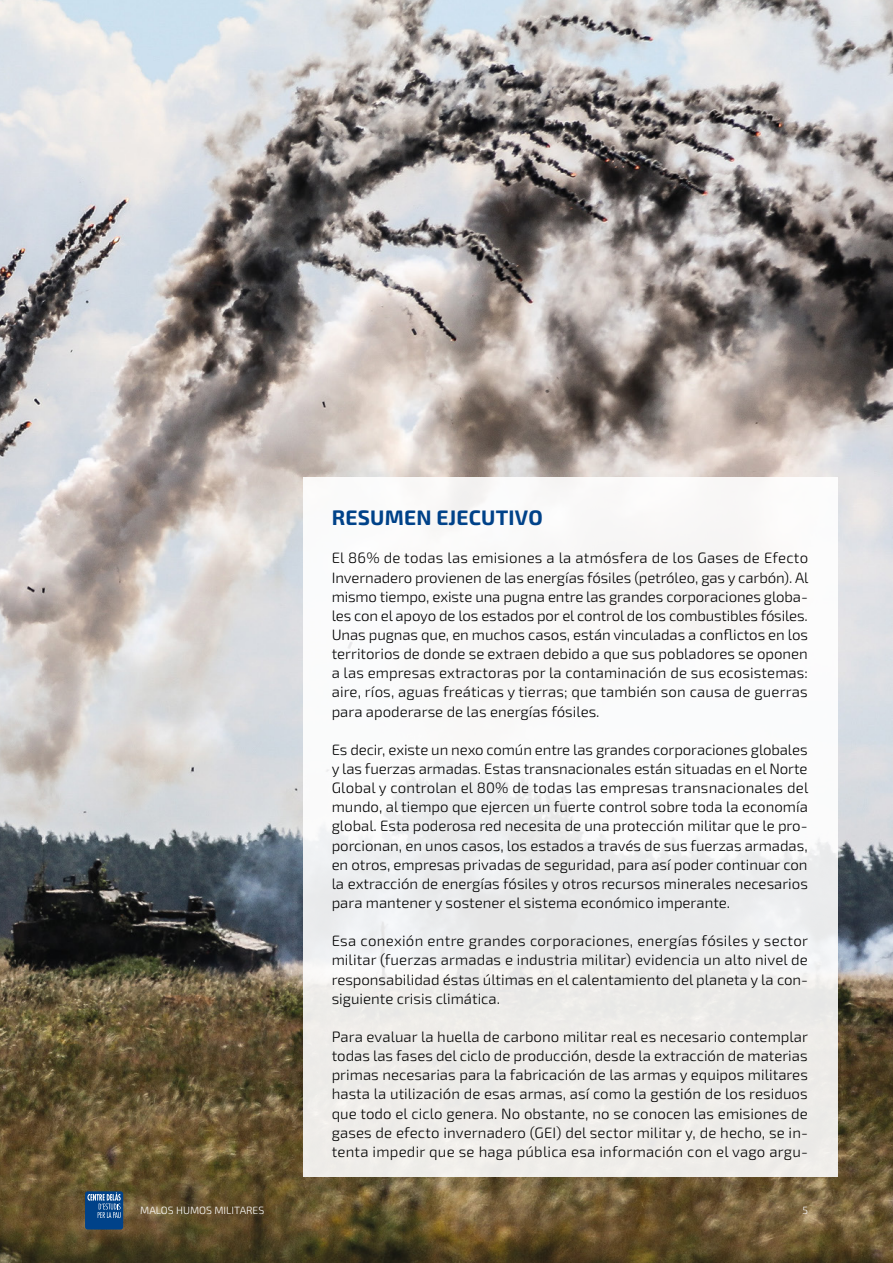
<style>
.page{position:relative;width:893px;height:1263px;background:#fff}
.page>*{position:absolute;margin:0;border:0;box-sizing:border-box;transform-origin:0 0}
.t1{font:700 21px "Exo 2.0";letter-spacing:.01em;color:#004289}
.t2{font:300 15px/19.2px "Exo 2.0";color:#000;text-align:justify}
.t3{font:300 10.5px "Exo 2.0";color:#fff}
</style>
<div class="page">
<img style="left:0;top:0;width:893px;height:1263px">
<div style="left:304px;top:478px;width:534px;height:699px;background:linear-gradient(to right,#f3f3f2,#f3f3f2)"></div>
<div style="left:85px;top:1191px;width:38px;height:38px;background:#004289;border-radius:3px"></div>
<svg style="left:87px;top:1192px;width:34px;height:26px"></svg>
<h1 class="t1" style="left:332px;top:505px;width:212px">RESUMEN EJECUTIVO</h1>
<p class="t2" style="left:332px;top:549px;width:478px">El 86% de todas las emisiones a la atmósfera de los Gases de Efecto Invernadero provienen de las energías fósiles (petróleo, gas y carbón). Al mismo tiempo, existe una pugna entre las grandes corporaciones globa&shy;les con el apoyo de los estados por el control de los combustibles fósiles.<br>Unas pugnas que, en muchos casos, están vinculadas a conflictos en los territorios de donde se extraen debido a que sus pobladores se oponen a las empresas extractoras por la contaminación de sus ecosistemas: aire, ríos, aguas freáticas y tierras; que también son causa de guerras para apoderarse de las energías fósiles.</p>
<p class="t2" style="left:332px;top:740px;width:478px">Es decir, existe un nexo común entre las grandes corporaciones globales y las fuerzas armadas. Estas transnacionales están situadas en el Norte Global y controlan el 80% de todas las empresas transnacionales del mundo, al tiempo que ejercen un fuerte control sobre toda la economía global. Esta poderosa red necesita de una protección militar que le pro&shy;porcionan, en unos casos, los estados a través de sus fuerzas armadas, en otros, empresas privadas de seguridad, para así poder continuar con la extracción de energías fósiles y otros recursos minerales necesarios para mantener y sostener el sistema económico imperante.</p>
<p class="t2" style="left:332px;top:932px;width:478px">Esa conexión entre grandes corporaciones, energías fósiles y sector militar (fuerzas armadas e industria militar) evidencia un alto nivel de responsabilidad éstas últimas en el calentamiento del planeta y la con&shy;siguiente crisis climática.</p>
<p class="t2" style="left:332px;top:1027px;width:478px">Para evaluar la huella de carbono militar real es necesario contemplar todas las fases del ciclo de producción, desde la extracción de materias primas necesarias para la fabricación de las armas y equipos militares hasta la utilización de esas armas, así como la gestión de los residuos que todo el ciclo genera. No obstante, no se conocen las emisiones de gases de efecto invernadero (GEI) del sector militar y, de hecho, se in&shy;tenta impedir que se haga pública esa información con el vago argu-</p>
<p class="t3" style="left:140px;top:1204px;width:126px">MALOS HUMOS MILITARES</p>
<p class="t3" style="left:802px;top:1204px;width:7px">5</p>
</div>
